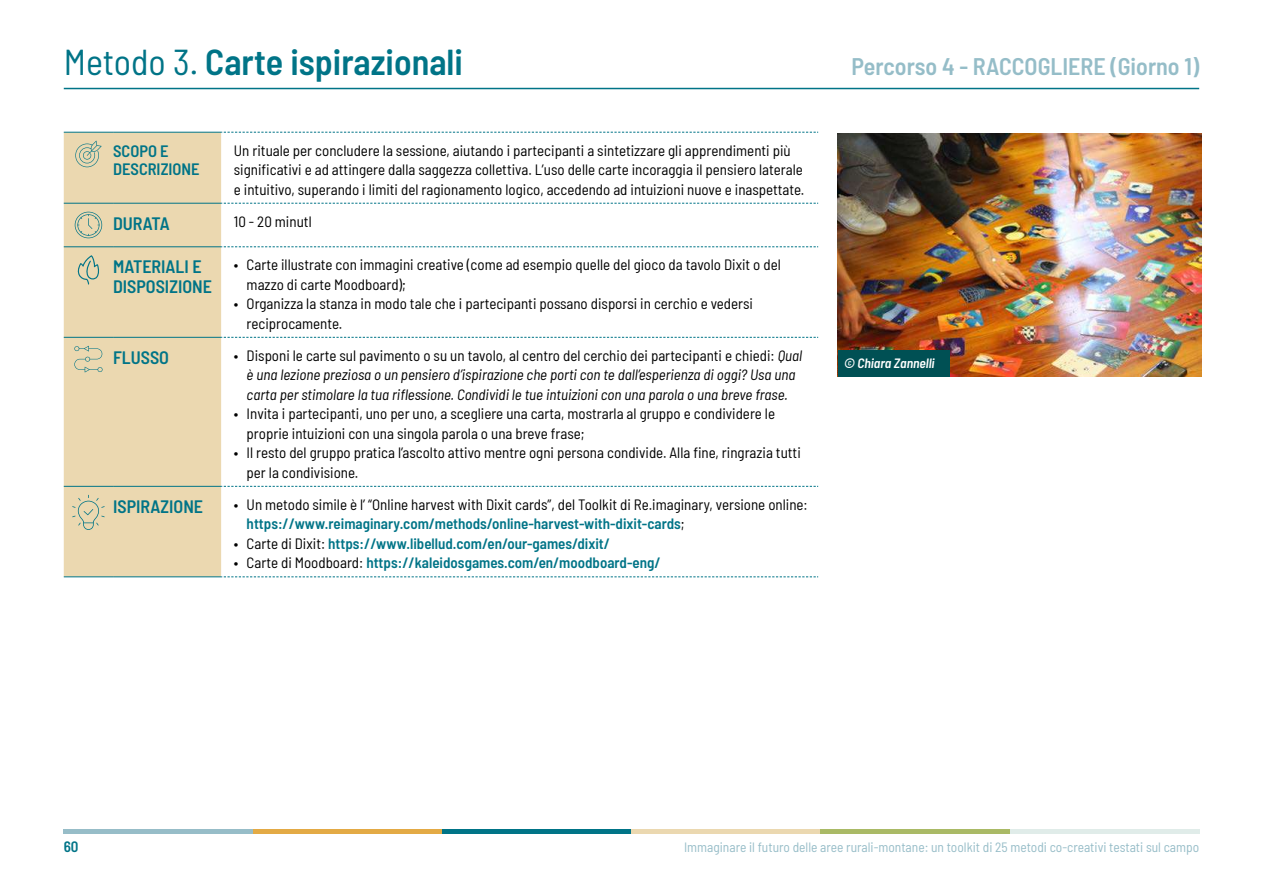
<style>
.page{position:relative;width:1263px;height:893px;background:#fff}
.page>*{position:absolute;margin:0;border:0;box-sizing:border-box;transform-origin:0 0}
.t1{font:600 semi-condensed 36px "Barlow";color:#007487}
.t2{font:600 semi-condensed 24px "Barlow";color:#95bdc8}
.t3{font:600 semi-condensed 18px/19.4px "Barlow";color:#007487}
.t4{font:600 semi-condensed 16.5px/17.9px "Barlow";color:#007487}
.t5{font:semi-condensed 15px/19.5px "Barlow";color:#000}
.t6{font:italic semi-condensed 15px/19.5px "Barlow";color:#000;text-align:center}
.t7{font:600 semi-condensed 15px "Barlow";color:#007487}
.t8{font:semi-condensed 13.5px "Barlow";color:#97bdc8}
.t9{font:italic 600 semi-condensed 13.5px "Barlow";color:#fff}
.s1{font-weight:400}
.s2{font-style:normal}
.s3{font-weight:600;color:#007487}
.s4{font-weight:400;color:#000}
</style>
<div class="page">
<hr style="left:64px;top:829px;width:189px;height:4px;background:#97bdc8">
<hr style="left:253px;top:829px;width:189px;height:4px;background:#e3aa45">
<hr style="left:442px;top:829px;width:189px;height:4px;background:#007487">
<hr style="left:631px;top:829px;width:190px;height:4px;background:#ebd8b0">
<hr style="left:821px;top:829px;width:189px;height:4px;background:#aaba66">
<hr style="left:1010px;top:829px;width:189px;height:4px;background:#e0ece9">
<img style="left:838px;top:134px;width:363px;height:242px">
<div style="left:838px;top:350px;width:111px;height:26px;background:#005054"></div>
<hr style="left:64px;top:88px;width:1135px;height:1px;background:#007487">
<div style="left:64px;top:133px;width:157px;height:443px;background:#ebd8b0"></div>
<hr style="left:64px;top:132px;width:49px;height:1px;background:#007487">
<hr style="left:113px;top:132px;width:108px;height:1px;background:#007487">
<hr style="left:64px;top:203px;width:49px;height:1px;background:#007487">
<hr style="left:113px;top:203px;width:108px;height:1px;background:#007487">
<hr style="left:64px;top:246px;width:49px;height:1px;background:#007487">
<hr style="left:113px;top:246px;width:108px;height:1px;background:#007487">
<hr style="left:64px;top:337px;width:49px;height:1px;background:#007487">
<hr style="left:113px;top:337px;width:108px;height:1px;background:#007487">
<hr style="left:64px;top:486px;width:49px;height:1px;background:#007487">
<hr style="left:113px;top:486px;width:108px;height:1px;background:#007487">
<hr style="left:64px;top:576px;width:49px;height:1px;background:#007487">
<hr style="left:113px;top:576px;width:108px;height:1px;background:#007487">
<svg style="left:221px;top:132px;width:597px;height:1px"></svg>
<svg style="left:221px;top:203px;width:597px;height:1px"></svg>
<svg style="left:221px;top:246px;width:597px;height:1px"></svg>
<svg style="left:221px;top:337px;width:597px;height:1px"></svg>
<svg style="left:221px;top:486px;width:597px;height:1px"></svg>
<svg style="left:221px;top:576px;width:597px;height:1px"></svg>
<svg style="left:75px;top:141px;width:27px;height:26px"></svg>
<svg style="left:75px;top:212px;width:27px;height:26px"></svg>
<svg style="left:77px;top:255px;width:23px;height:30px"></svg>
<svg style="left:74px;top:346px;width:29px;height:26px"></svg>
<svg style="left:72px;top:495px;width:33px;height:35px"></svg>
<h1 class="t1" style="left:64px;top:36px;width:401px"><span class="s1">Metodo 3.</span> Carte ispirazionali</h1>
<h2 class="t2" style="left:852px;top:49px;width:349px">Percorso 4 - RACCOGLIERE (Giorno 1)</h2>
<p class="t4" style="left:113px;top:141px;width:88px">SCOPO E<br>DESCRIZIONE</p>
<p class="t5" style="left:234px;top:139px;width:572px">Un rituale per concludere la sessione, aiutando i partecipanti a sintetizzare gli apprendimenti più significativi e ad attingere dalla saggezza collettiva. L’uso delle carte incoraggia il pensiero laterale e intuitivo, superando i limiti del ragionamento logico, accedendo ad intuizioni nuove e inaspettate.</p>
<p class="t3" style="left:113px;top:212px;width:58px">DURATA</p>
<p class="t5" style="left:234px;top:210px;width:80px">10 - 20 minutI</p>
<p class="t3" style="left:113px;top:256px;width:100px">MATERIALI E<br>DISPOSIZIONE</p>
<p class="t5" style="left:247px;top:254px;width:536px;text-indent:-13px">• Carte illustrate con immagini creative (come ad esempio quelle del gioco da tavolo Dixit o del mazzo di carte Moodboard);</p>
<p class="t5" style="left:247px;top:293px;width:508px;text-indent:-13px">• Organizza la stanza in modo tale che i partecipanti possano disporsi in cerchio e vedersi reciprocamente.</p>
<p class="t3" style="left:113px;top:346px;width:57px">FLUSSO</p>
<p class="t6" style="left:234px;top:345px;width:570px"><span class="s2">• Disponi le carte sul pavimento o su un tavolo, al centro del cerchio dei partecipanti e chiedi:</span> Qual è una lezione preziosa o un pensiero d’ispirazione che porti con te dall’esperienza di oggi? Usa una carta per stimolare la tua riflessione. Condividi le tue intuizioni con una parola o una breve frase.</p>
<p class="t5" style="left:247px;top:403px;width:530px;text-indent:-13px">• Invita i partecipanti, uno per uno, a scegliere una carta, mostrarla al gruppo e condividere le proprie intuizioni con una singola parola o una breve frase;</p>
<p class="t5" style="left:247px;top:442px;width:556px;text-indent:-13px">• Il resto del gruppo pratica l’ascolto attivo mentre ogni persona condivide. Alla fine, ringrazia tutti per la condivisione.</p>
<p class="t3" style="left:113px;top:495px;width:91px">ISPIRAZIONE</p>
<p class="t5" style="left:247px;top:494px;width:563px;text-indent:-13px">• Un metodo simile è l’ “Online harvest with Dixit cards”, del Toolkit di Re.imaginary, versione online: <span class="s3">https://www.reimaginary.com/methods/online-harvest-with-dixit-cards</span>;</p>
<p class="t7" style="left:234px;top:533px;width:378px"><span class="s4">• Carte di Dixit:</span> https://www.libellud.com/en/our-games/dixit/</p>
<p class="t7" style="left:234px;top:552px;width:428px"><span class="s4">• Carte di Moodboard:</span> https://kaleidosgames.com/en/moodboard-eng/</p>
<p class="t9" style="left:844px;top:354px;width:92px">© Chiara Zannelli</p>
<p class="t7" style="left:64px;top:835px;width:16px">60</p>
<p class="t8" style="left:684px;top:837px;width:517px">Immaginare il futuro delle aree rurali-montane: un toolkit di 25 metodi co-creativi testati sul campo</p>
</div>
